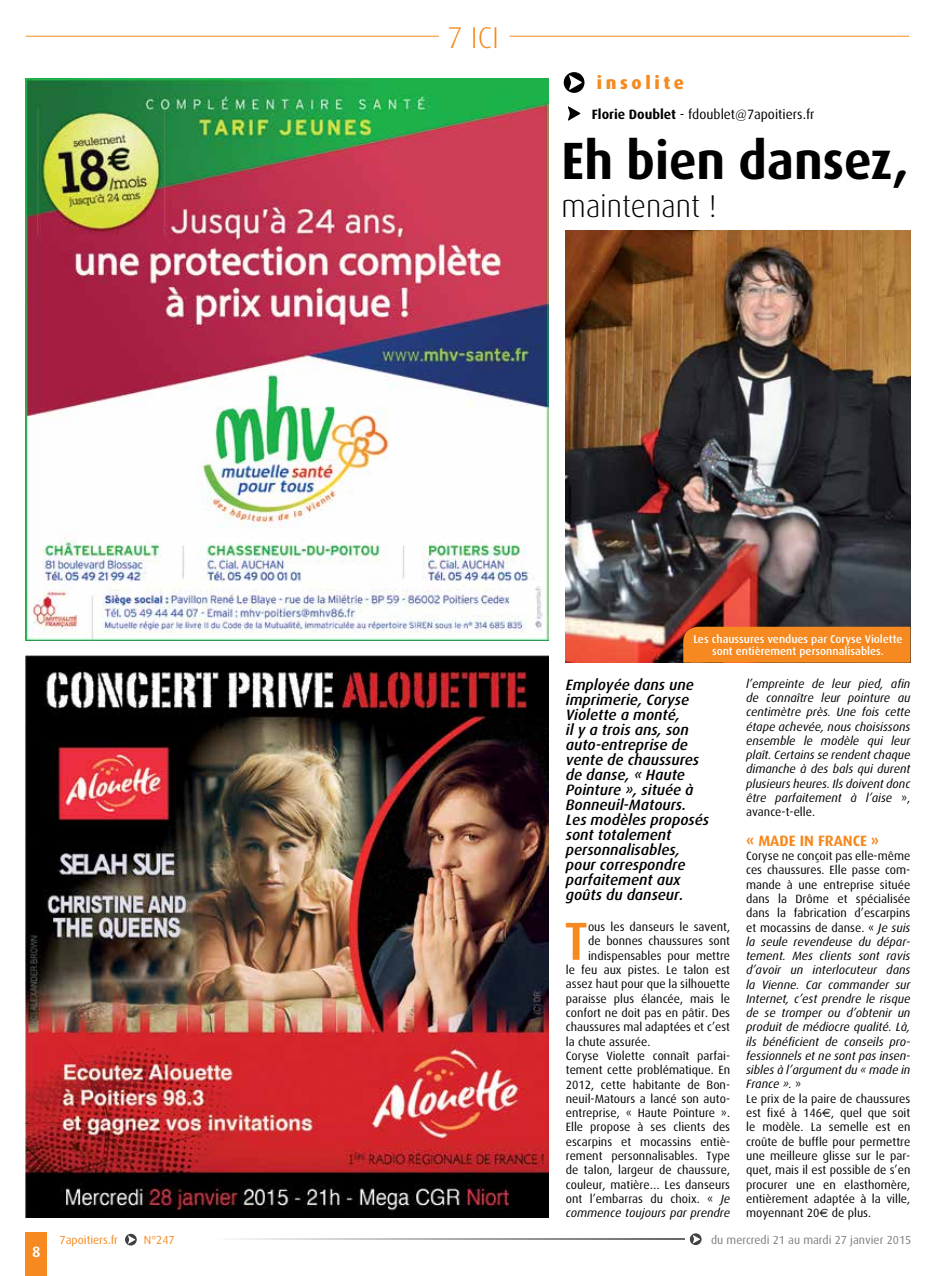
<style>
.page{position:relative;width:936px;height:1276px;background:#fff}
.page>*{position:absolute;margin:0;border:0;box-sizing:border-box;transform-origin:0 0}
.t1{font:500 53.55px "Dax";color:#f6891f}
.t2{font:700 52.5px "Dax";color:#000;scale:.95 1}
.t3{font:300 31.5px "Dax";color:#000;scale:.95 1}
.t4{font:300 30px "Dax";color:#f6891f}
.t5{font:800 18px "Dax";color:#f6891f}
.t6{font:italic 500 15px/15px "Dax";color:#000}
.t7{font:700 15px "Dax";color:#f6891f}
.t8{font:700 15px "Dax";color:#fff}
.t9{font:13.5px "Dax";color:#000}
.t10{font:12px/14.2px "Dax";color:#000}
.t11{font:italic 12px/14.2px "Dax";color:#000;text-align:justify}
.t12{font:11.7px "Dax";color:#7c7e81}
.t13{font:11.7px "Dax";color:#f6891f}
.t14{font:500 11.25px/12px "Dax";color:#fff;text-align:center}
.s1{font-weight:700}
.s2{font-style:italic}
.s3{font-style:normal}
.s4{font-family:"Euro Sans"}
</style>
<div class="page">
<div style="left:26px;top:1232px;width:21px;height:44px;background:#f6891f"></div>
<img style="left:566px;top:231px;width:344px;height:431px">
<div style="left:683px;top:627px;width:227px;height:35px;background:#f6891f"></div>
<svg style="left:563px;top:72px;width:21px;height:21px"></svg>
<svg style="left:568px;top:106px;width:12px;height:15px"></svg>
<hr style="left:26px;top:36px;width:413px;height:1px;background:#f78d1e">
<hr style="left:509px;top:36px;width:400px;height:1px;background:#f78d1e">
<img style="left:26px;top:656px;width:523px;height:561px">
<img style="left:26px;top:79px;width:523px;height:561px">
<svg style="left:125px;top:1233px;width:12px;height:12px"></svg>
<svg style="left:689px;top:1233px;width:12px;height:12px"></svg>
<svg style="left:235px;top:1238px;width:449px;height:1px"></svg>
<h3 class="t4" style="left:447px;top:21px;width:53px">7 ici</h3>
<h3 class="t5" style="left:596px;top:73px;width:89px">insolite</h3>
<p class="t9" style="left:591px;top:107px;width:224px"><span class="s1">Florie Doublet</span> - fdoublet@7apoitiers.fr</p>
<h2 class="t2" style="left:561px;top:132px;width:367px">Eh bien dansez,</h2>
<h3 class="t3" style="left:561px;top:189px;width:164px">maintenant !</h3>
<p class="t8" style="left:32px;top:1243px;width:10px">8</p>
<p class="t14" style="left:693px;top:633px;width:211px">Les chaussures vendues par Coryse Violette sont entièrement personnalisables.</p>
<p class="t6" style="left:566px;top:677px;width:145px">Employée dans une imprimerie, Coryse<br>Violette a monté,<br>il y a trois ans, son auto-entreprise de vente de chaussures de danse, « Haute<br>Pointure », située à<br>Bonneuil-Matours.<br>Les modèles proposés sont totalement personnalisables, pour correspondre parfaitement aux goûts du danseur.</p>
<h1 class="t1" style="left:564px;top:911px;width:25px">T</h1>
<p class="t10" style="left:588px;top:920px;width:144px">ous les danseurs le savent,</p>
<p class="t10" style="left:588px;top:934px;width:144px">de bonnes chaussures sont</p>
<p class="t10" style="left:588px;top:948px;width:144px">indispensables pour mettre</p>
<p class="t10" style="left:566px;top:963px;width:166px">le feu aux pistes. Le talon est</p>
<p class="t10" style="left:566px;top:977px;width:166px">assez haut pour que la silhouette</p>
<p class="t10" style="left:566px;top:991px;width:166px">paraisse plus élancée, mais le</p>
<p class="t10" style="left:566px;top:1006px;width:166px">confort ne doit pas en pâtir. Des</p>
<p class="t10" style="left:566px;top:1020px;width:166px">chaussures mal adaptées et c’est</p>
<p class="t10" style="left:566px;top:1034px;width:86px">la chute assurée.</p>
<p class="t10" style="left:566px;top:1048px;width:166px">Coryse Violette connaît parfai-</p>
<p class="t10" style="left:566px;top:1063px;width:166px">tement cette problématique. En</p>
<p class="t10" style="left:566px;top:1077px;width:166px">2012, cette habitante de Bon-</p>
<p class="t10" style="left:566px;top:1091px;width:166px">neuil-Matours a lancé son auto-</p>
<p class="t10" style="left:566px;top:1106px;width:166px">entreprise, « Haute Pointure ».</p>
<p class="t10" style="left:566px;top:1120px;width:166px">Elle propose à ses clients des</p>
<p class="t10" style="left:566px;top:1134px;width:166px">escarpins et mocassins entiè-</p>
<p class="t10" style="left:566px;top:1149px;width:166px">rement personnalisables. Type</p>
<p class="t10" style="left:566px;top:1163px;width:166px">de talon, largeur de chaussure,</p>
<p class="t10" style="left:566px;top:1177px;width:166px">couleur, matière… Les danseurs</p>
<p class="t10" style="left:566px;top:1191px;width:166px">ont l’embarras du choix. « <span class="s2">Je</span></p>
<p class="t11" style="left:566px;top:1206px;width:166px">commence toujours par prendre</p>
<p class="t11" style="left:746px;top:676px;width:166px">l’empreinte de leur pied, afin de connaître leur pointure au centimètre près. Une fois cette étape achevée, nous choisissons ensemble le modèle qui leur plaît. Certains se rendent chaque dimanche à des bals qui durent plusieurs heures. Ils doivent donc être parfaitement à l’aise <span class="s3">», avance-t-elle.</span></p>
<p class="t7" style="left:746px;top:832px;width:134px">« Made in France »</p>
<p class="t10" style="left:746px;top:849px;width:166px">Coryse ne conçoit pas elle-même ces chaussures. Elle passe com&shy;mande à une entreprise située dans la Drôme et spécialisée dans la fabrication d’escarpins et mocassins de danse. « <span class="s2">Je suis la seule revendeuse du dépar&shy;tement. Mes clients sont ravis d’avoir un interlocuteur dans la Vienne. Car commander sur<br>Internet, c’est prendre le risque de se tromper ou d’obtenir un produit de médiocre qualité. Là, ils bénéficient de conseils pro&shy;fessionnels et ne sont pas insen&shy;sibles à l’argument du « made in<br>France ».</span> »<br>Le prix de la paire de chaussures est fixé à 146<span class="s4">€</span>, quel que soit le modèle. La semelle est en croûte de buffle pour permettre une meilleure glisse sur le par&shy;quet, mais il est possible de s’en procurer une en elasthomère, entièrement adaptée à la ville, moyennant 20<span class="s4">€</span> de plus.</p>
<p class="t13" style="left:60px;top:1233px;width:60px">7apoitiers.fr</p>
<p class="t13" style="left:144px;top:1233px;width:32px">N°247</p>
<p class="t12" style="left:711px;top:1233px;width:202px">du mercredi 21 au mardi 27 janvier 2015</p>
</div>
